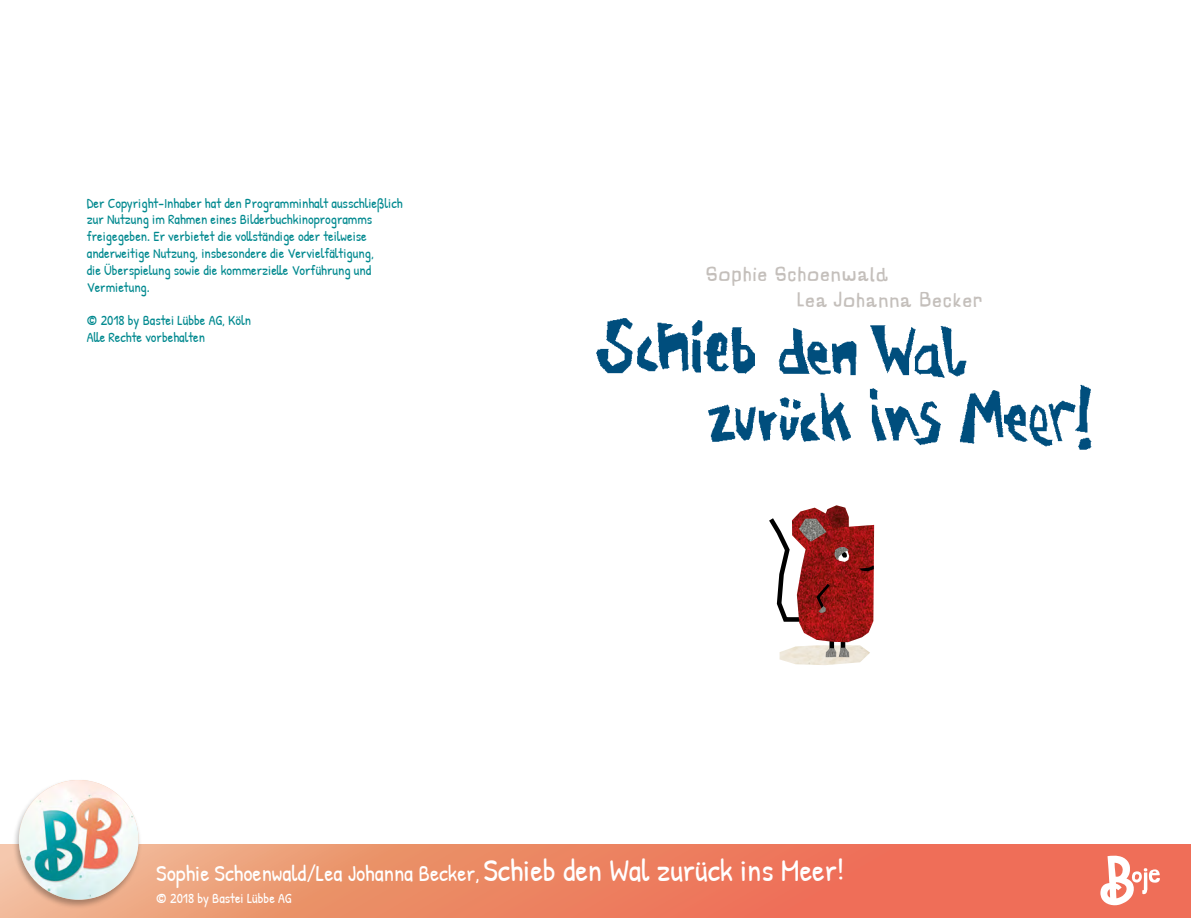
<style>
.page{position:relative;width:1191px;height:918px;background:#fff}
.page>*{position:absolute;margin:0;border:0;box-sizing:border-box;transform-origin:0 0}
.t1{font:22.75px "Patrick Hand";color:#fff}
.t2{font:19.86px/26.4px "Charlatan DEMO";letter-spacing:.075em;color:#c4bfbb}
.t3{font:14px/16.8px "Patrick Hand";color:#00898f}
.t4{font:14px "Patrick Hand";color:#fff}
.s1{font-size:31.5px}
</style>
<div class="page">
<svg style="left:0;top:844px;width:1191px;height:73px;background:#ed8264"></svg>
<svg style="left:1100px;top:855px;width:59px;height:50px"></svg>
<img style="left:779px;top:645px;width:91px;height:20px">
<div style="left:840px;top:640px;width:5px;height:9px;background:#000"></div>
<div style="left:829px;top:637px;width:5px;height:13px;background:#000"></div>
<img style="left:832px;top:505px;width:11px;height:2px">
<img style="left:799px;top:507px;width:75px;height:135px">
<svg style="left:825px;top:647px;width:24px;height:10px"></svg>
<svg style="left:859px;top:565px;width:14px;height:6px"></svg>
<svg style="left:769px;top:513px;width:80px;height:111px"></svg>
<img style="left:708px;top:384px;width:384px;height:66px">
<img style="left:596px;top:318px;width:370px;height:60px">
<div style="left:12px;top:778px;width:130px;height:131px;background:#000;opacity:.3"></div>
<img style="left:19px;top:780px;width:119px;height:119px;border-radius:60px">
<p class="t3" style="left:87px;top:194px;width:317px">Der Copyright-Inhaber hat den Programminhalt ausschließlich zur Nutzung im Rahmen eines Bilderbuchkinoprogramms freigegeben. Er verbietet die vollständige oder teilweise anderweitige Nutzung, insbesondere die Vervielfältigung,<br>die Überspielung sowie die kommerzielle Vorführung und Vermietung.</p>
<p class="t3" style="left:87px;top:312px;width:166px">© 2018 by Bastei Lübbe AG, Köln<br>Alle Rechte vorbehalten</p>
<h2 class="t2" style="left:797px;top:260px;width:187px;text-indent:-91px">Sophie Schoenwald<br>Lea Johanna Becker</h2>
<h1 class="t1" style="left:156px;top:857px;width:690px">Sophie Schoenwald/Lea Johanna Becker, <span class="s1">Schieb den Wal zurück ins Meer!</span></h1>
<p class="t4" style="left:156px;top:888px;width:137px">© 2018 by Bastei Lübbe AG</p>
</div>
